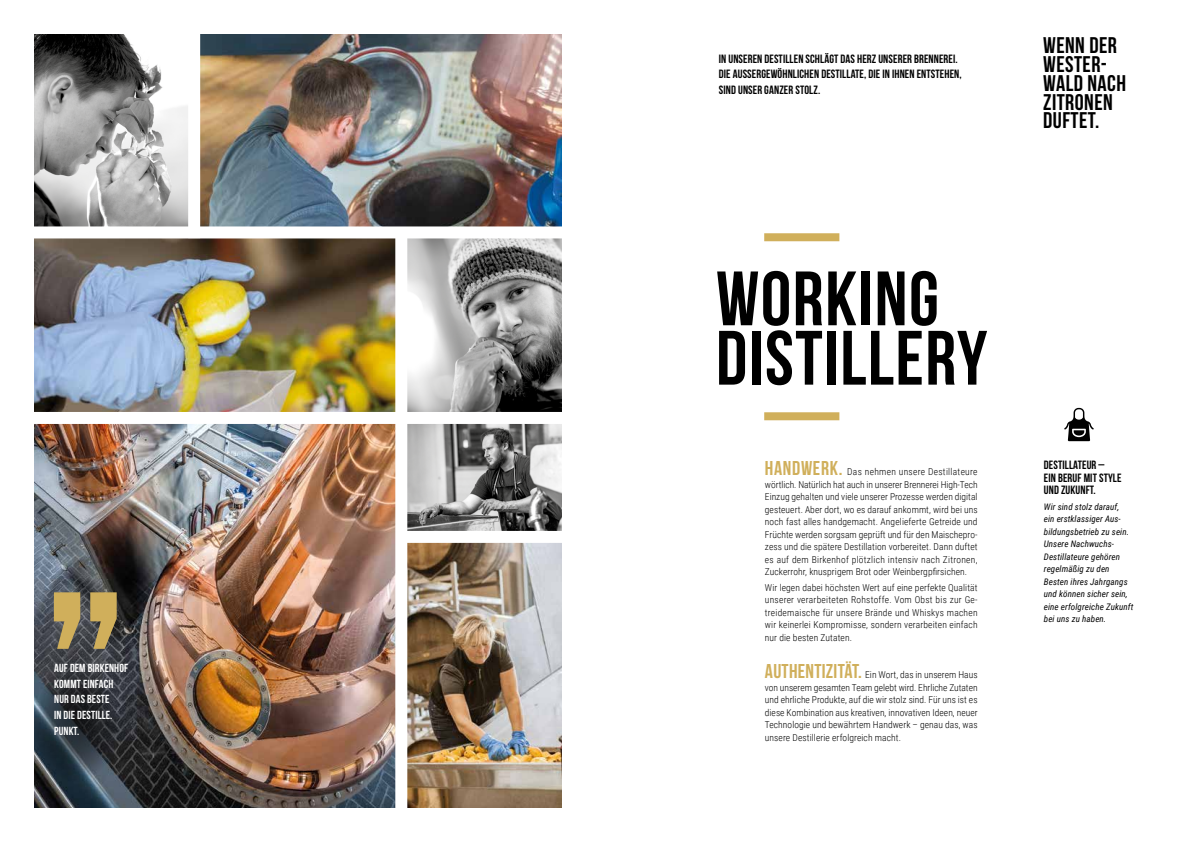
<style>
.page{position:relative;width:1191px;height:842px;background:#fff}
.page>*{position:absolute;margin:0;border:0;box-sizing:border-box;transform-origin:0 0}
.t1{font:274.2px "Bebas Neue";color:#d0af5b;scale:.91 1}
.t2{font:76.8px/59.4px "Bebas Neue";letter-spacing:.02em;color:#000}
.t3{font:22.6px/18.7px "Bebas Neue";letter-spacing:.02em;color:#000}
.t4{font:12px/15.6px "Bebas Neue";letter-spacing:.01em;color:#000}
.t5{font:11.7px/15.6px "Bebas Neue";letter-spacing:.01em;color:#fff}
.t6{font:300 9.5px/12.5px "Roboto Condensed";letter-spacing:.01em;color:#000;text-align:justify}
.t7{font:italic 9px/12.5px "Roboto Condensed";letter-spacing:.01em;color:#000}
.s1{font-family:"Bebas Neue";font-weight:400;font-size:20px;color:#d0af5b}
</style>
<div class="page">
<img style="left:35px;top:424px;width:360px;height:384px">
<img style="left:200px;top:34px;width:361px;height:192px">
<img style="left:34px;top:238px;width:361px;height:174px">
<div style="left:764px;top:233px;width:75px;height:8px;background:#d0af5b"></div>
<div style="left:764px;top:412px;width:75px;height:8px;background:#d0af5b"></div>
<img style="left:407px;top:543px;width:154px;height:265px">
<img style="left:407px;top:239px;width:154px;height:173px">
<img style="left:407px;top:424px;width:154px;height:107px">
<img style="left:34px;top:34px;width:154px;height:192px">
<svg style="left:1064px;top:408px;width:29px;height:33px"></svg>
<svg style="left:35px;top:666px;width:83px;height:115px;background:#2d353c"></svg>
<h1 class="t1" style="left:44px;top:376px;width:92px">„</h1>
<p class="t5" style="left:54px;top:660px;width:75px">AUF DEM BIRKENHOF<br>KOMMT EINFACH<br>NUR DAS BESTE<br>IN DIE DESTILLE.<br>PUNKT.</p>
<p class="t4" style="left:719px;top:51px;width:244px">IN UNSEREN DESTILLEN SCHLÄGT DAS HERZ UNSERER BRENNEREI.<br>DIE AUSSERGEWÖHNLICHEN DESTILLATE, DIE IN IHNEN ENTSTEHEN,<br>SIND UNSER GANZER STOLZ.</p>
<h3 class="t3" style="left:1043px;top:36px;width:84px">WENN DER<br>WESTER-<br>WALD NACH<br>ZITRONEN<br>DUFTET.</h3>
<h2 class="t2" style="left:716px;top:268px;width:273px">WORKING<br>DISTILLERY</h2>
<p class="t6" style="left:765px;top:465px;width:214px"><span class="s1">HANDWERK.</span> Das nehmen unsere Destillateure wörtlich. Natürlich hat auch in unserer Brennerei High-Tech Einzug gehalten und viele unserer Prozesse werden digital gesteuert. Aber dort, wo es darauf ankommt, wird bei uns noch fast alles handgemacht. Angelieferte Getreide und Früchte werden sorgsam geprüft und für den Maischepro&shy;zess und die spätere Destillation vorbereitet. Dann duftet es auf dem Birkenhof plötzlich intensiv nach Zitronen, Zuckerrohr, knusprigem Brot oder Weinbergpfirsichen.</p>
<p class="t6" style="left:765px;top:581px;width:214px">Wir legen dabei höchsten Wert auf eine perfekte Qualität unserer verarbeiteten Rohstoffe. Vom Obst bis zur Ge&shy;treidemaische für unsere Brände und Whiskys machen wir keinerlei Kompromisse, sondern verarbeiten einfach nur die besten Zutaten.</p>
<p class="t6" style="left:765px;top:668px;width:214px"><span class="s1">AUTHENTIZITÄT.</span> Ein Wort, das in unserem Haus von unserem gesamten Team gelebt wird. Ehrliche Zutaten und ehrliche Produkte, auf die wir stolz sind. Für uns ist es diese Kombination aus kreativen, innovativen Ideen, neuer Technologie und bewährtem Handwerk – genau das, was unsere Destillerie erfolgreich macht.</p>
<p class="t4" style="left:1044px;top:458px;width:79px;line-height:12.5px">DESTILLATEUR –<br>EIN BERUF MIT STYLE<br>UND ZUKUNFT.</p>
<p class="t7" style="left:1044px;top:500px;width:91px">Wir sind stolz darauf,<br>ein erstklassiger Aus&shy;bildungsbetrieb zu sein.<br>Unsere Nachwuchs-<br>Destillateure gehören regelmäßig zu den<br>Besten ihres Jahrgangs und können sicher sein, eine erfolgreiche Zukunft bei uns zu haben.</p>
</div>
